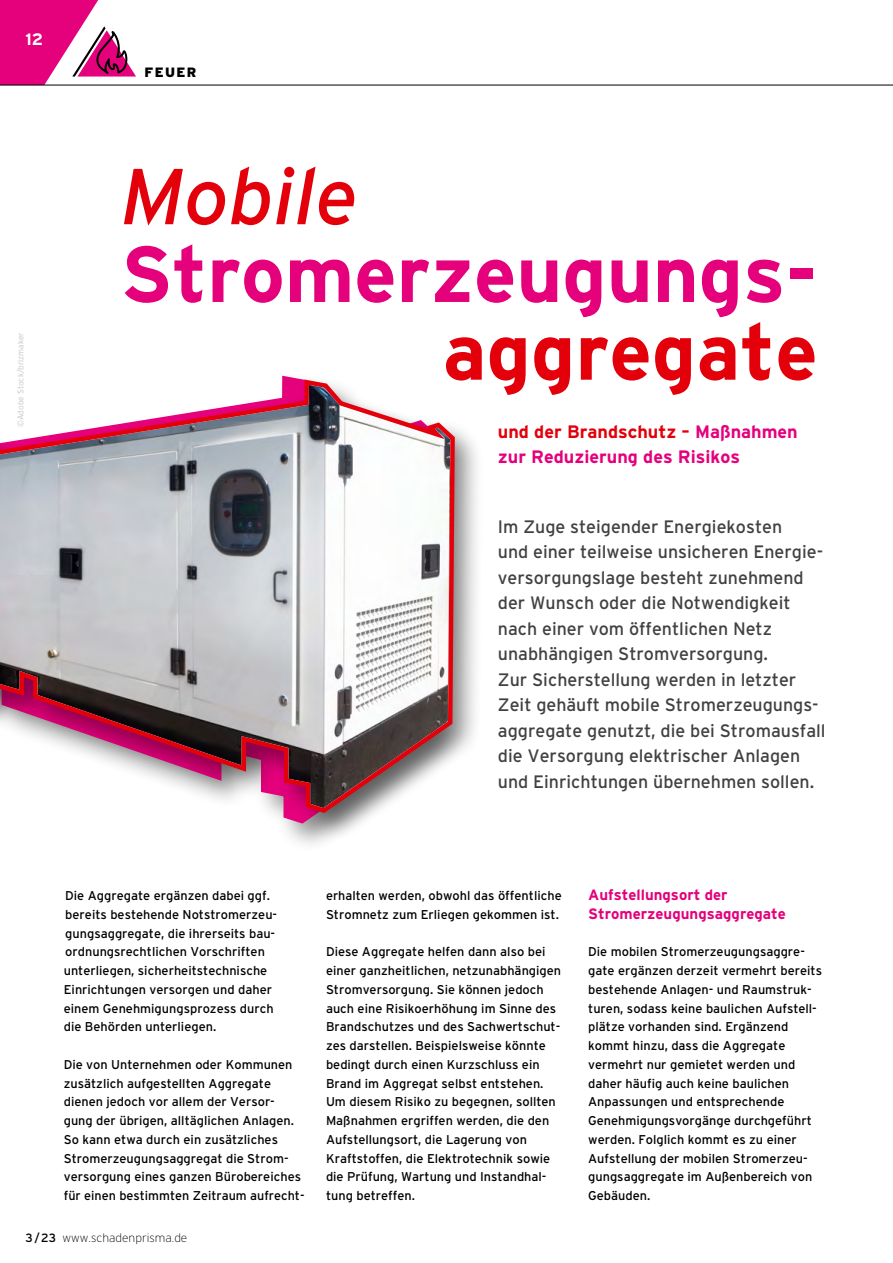
<style>
.page{position:relative;width:893px;height:1263px;background:#fff}
.page>*{position:absolute;margin:0;border:0;box-sizing:border-box;transform-origin:0 0}
.Fliesstext_2020{font:700 79.05px "Interstate";color:#e5007c}
.Fliesstext_2020-2{font:700 79.05px "Interstate";color:#e3000b}
.Fliesstext_2020-3{font:italic 79.05px "Interstate";color:#e3000b}
.Fliesstext_2020_von_Annette{font:18px/25.5px "Interstate";color:#414140}
.Einleitung{font:700 18px/25.5px "Interstate";color:#e5007c}
.t1{font:700 16.5px "Interstate";color:#fff}
.Fliesstext_2020-4{font:700 15px "Interstate";color:#e5007c}
.t2{font:900 13.5px "Interstate";letter-spacing:.1em;color:#000}
.Fliesstext_2020-5{font:12.75px/18.8px "Interstate";color:#000}
.t3{font:200 12px "Interstate";color:#000}
.BU{font:300 8.25px "Interstate";color:#c5c6c6}
.s1{color:#e3000b}
.s2{font-weight:400}
</style>
<div class="page">
<hr style="left:0;top:85px;width:893px;height:1px;background:#000">
<div style="left:0;top:375px;width:485px;height:468px;background:#000;opacity:.4"></div>
<svg style="left:0;top:0;width:459px;height:817px"></svg>
<p class="t1" style="left:26px;top:30px;width:19px">12</p>
<p class="BU" style="left:16px;top:427px;width:96px;rotate:-90deg">©Adobe Stock/brizmaker</p>
<p class="t2" style="left:145px;top:64px;width:53px">FEUER</p>
<p class="Fliesstext_2020-3" style="left:120px;top:152px;width:240px">Mobile</p>
<p class="Fliesstext_2020" style="left:120px;top:230px;width:699px">Stromerzeugungs-</p>
<p class="Fliesstext_2020-2" style="left:443px;top:308px;width:377px">aggregate</p>
<p class="Einleitung" style="left:498px;top:419px;width:301px"><span class="s1">und der Brandschutz –</span> Maßnahmen zur Reduzierung des Risikos</p>
<p class="Fliesstext_2020_von_Annette" style="left:498px;top:513px;width:286px">Im Zuge steigender Energiekosten</p>
<p class="Fliesstext_2020_von_Annette" style="left:498px;top:539px;width:327px">und einer teilweise unsicheren Energie&shy;versorgungslage besteht zunehmend</p>
<p class="Fliesstext_2020_von_Annette" style="left:498px;top:590px;width:294px">der Wunsch oder die Notwendigkeit nach einer vom öffentlichen Netz unabhängigen Stromversorgung.</p>
<p class="Fliesstext_2020_von_Annette" style="left:498px;top:666px;width:329px">Zur Sicherstellung werden in letzter Zeit gehäuft mobile Stromerzeugungs&shy;aggregate genutzt, die bei Stromausfall die Versorgung elektrischer Anlagen und Einrichtungen übernehmen sollen.</p>
<p class="Fliesstext_2020-5" style="left:64px;top:886px;width:215px">Die Aggregate ergänzen dabei ggf. bereits bestehende Notstromerzeu&shy;gungsaggregate, die ihrerseits bau&shy;ordnungsrechtlichen Vorschriften unterliegen, sicherheitstechnische Einrichtungen versorgen und daher einem Genehmigungsprozess durch die Behörden unterliegen.</p>
<p class="Fliesstext_2020-5" style="left:64px;top:1055px;width:242px">Die von Unternehmen oder Kommunen zusätzlich aufgestellten Aggregate dienen jedoch vor allem der Versor&shy;gung der übrigen, alltäglichen Anlagen.<br>So kann etwa durch ein zusätzliches Stromerzeugungsaggregat die Strom&shy;versorgung eines ganzen Bürobereiches für einen bestimmten Zeitraum aufrecht-</p>
<p class="Fliesstext_2020-5" style="left:326px;top:886px;width:237px">erhalten werden, obwohl das öffentliche<br>Stromnetz zum Erliegen gekommen ist.</p>
<p class="Fliesstext_2020-5" style="left:326px;top:942px;width:237px">Diese Aggregate helfen dann also bei einer ganzheitlichen, netzunabhängigen Stromversorgung. Sie können jedoch auch eine Risikoerhöhung im Sinne des Brandschutzes und des Sachwertschut&shy;zes darstellen. Beispielsweise könnte bedingt durch einen Kurzschluss ein Brand im Aggregat selbst entstehen.</p>
<p class="Fliesstext_2020-5" style="left:326px;top:1092px;width:231px">Um diesem Risiko zu begegnen, sollten Maßnahmen ergriffen werden, die den Aufstellungsort, die Lagerung von Kraftstoffen, die Elektrotechnik sowie die Prüfung, Wartung und Instandhal&shy;tung betreffen.</p>
<p class="Fliesstext_2020-4" style="left:588px;top:886px;width:141px">Aufstellungsort der</p>
<p class="Fliesstext_2020-4" style="left:588px;top:905px;width:199px">Stromerzeugungsaggregate</p>
<p class="Fliesstext_2020-5" style="left:588px;top:942px;width:235px">Die mobilen Stromerzeugungsaggre&shy;gate ergänzen derzeit vermehrt bereits bestehende Anlagen- und Raumstruk-</p>
<p class="Fliesstext_2020-5" style="left:588px;top:999px;width:230px">turen, sodass keine baulichen Aufstell&shy;plätze vorhanden sind. Ergänzend kommt hinzu, dass die Aggregate vermehrt nur gemietet werden und daher häufig auch keine baulichen Anpassungen und entsprechende Genehmigungsvorgänge durchgeführt werden. Folglich kommt es zu einer Aufstellung der mobilen Stromerzeu&shy;gungsaggregate im Außenbereich von Gebäuden.</p>
<p class="t3" style="left:26px;top:1231px;width:163px"><span class="s2">3/23</span> www.schadenprisma.de</p>
</div>
